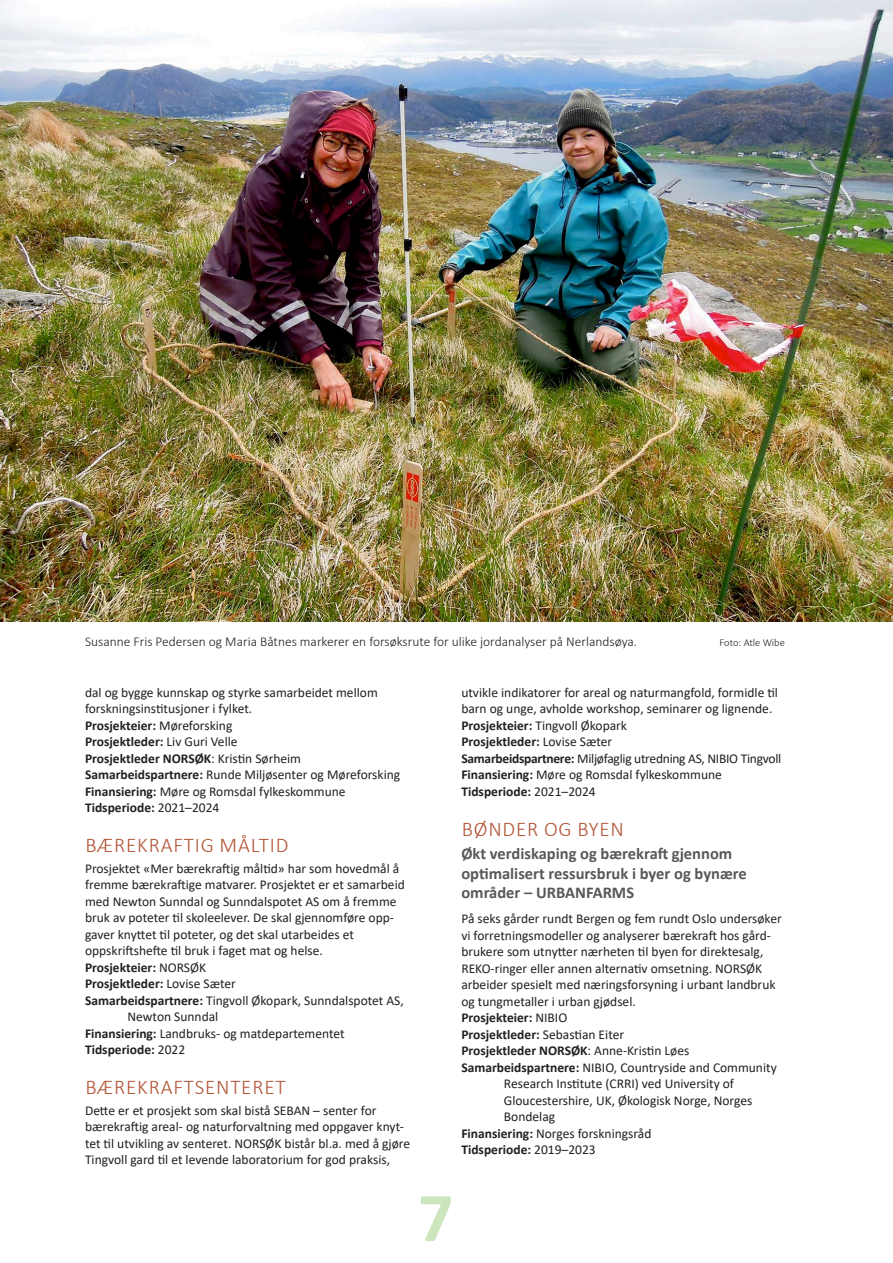
<style>
.page{position:relative;width:893px;height:1263px;background:#fff}
.page>*{position:absolute;margin:0;border:0;box-sizing:border-box;transform-origin:0 0}
.t1{font:700 70.5px "Calibri";color:#cde5bc}
.Prosjekttittel{font:300 21px "Calibri";letter-spacing:.04em;color:#b35537}
.Prosjektundertittel{font:700 16.5px/19.5px "Calibri";color:#57585a}
.Prosjekttekst{font:13.5px/16.5px "Calibri";color:#231f20}
.Prosjektopplisting{font:13.5px/16.5px "Calibri";color:#231f20}
.Prosjektopplisting-2{font:700 13.5px "Calibri";color:#231f20}
.Bilettekst{font:300 13.5px "Calibri";color:#231f20}
.Prosjektopplisting-3{font:13.5px "Calibri";letter-spacing:-.02em;color:#231f20}
.Bilettekst-2{font:300 10.5px "Calibri";color:#231f20}
.s1{font-weight:400}
.s2{font-weight:700}
</style>
<div class="page">
<img style="left:0;top:0;width:893px;height:622px">
<p class="Bilettekst" style="left:85px;top:633px;width:554px">Susanne Fris Pedersen og Maria Båtnes markerer en forsøksrute for ulike jordanalyser på Nerlandsøya.</p>
<p class="Bilettekst-2" style="left:720px;top:636px;width:67px">Foto: Atle Wibe</p>
<p class="Prosjekttekst" style="left:85px;top:684px;width:294px">dal og bygge kunnskap og styrke samarbeidet mellom forskningsinstitusjoner i fylket.</p>
<p class="Prosjektopplisting-2" style="left:85px;top:716px;width:149px">Prosjekteier: <span class="s1">Møreforsking</span></p>
<p class="Prosjektopplisting-2" style="left:85px;top:732px;width:154px">Prosjektleder: <span class="s1">Liv Guri Velle</span></p>
<p class="Prosjektopplisting-2" style="left:85px;top:749px;width:218px">Prosjektleder NORSØK<span class="s1">: Kristin Sørheim</span></p>
<p class="Prosjektopplisting" style="left:85px;top:766px;width:317px"><span class="s2">Samarbeidspartnere:</span> Runde Miljøsenter og Møreforsking</p>
<p class="Prosjektopplisting" style="left:85px;top:783px;width:262px"><span class="s2">Finansiering:</span> Møre og Romsdal fylkeskommune</p>
<p class="Prosjektopplisting-2" style="left:85px;top:798px;width:136px">Tidsperiode: <span class="s1">2021–2024</span></p>
<p class="Prosjekttittel" style="left:85px;top:832px;width:204px">BÆREKRAFTIG MÅLTID</p>
<p class="Prosjekttekst" style="left:85px;top:860px;width:321px">Prosjektet «Mer bærekraftig måltid» har som hovedmål å fremme bærekraftige matvarer. Prosjektet er et samarbeid med Newton Sunndal og Sunndalspotet AS om å fremme bruk av poteter til skoleelever. De skal gjennomføre opp&shy;gaver knyttet til poteter, og det skal utarbeides et</p>
<p class="Prosjekttekst" style="left:85px;top:942px;width:239px">oppskriftshefte til bruk i faget mat og helse.</p>
<p class="Prosjektopplisting-2" style="left:85px;top:958px;width:123px">Prosjekteier: <span class="s1">NORSØK</span></p>
<p class="Prosjektopplisting-2" style="left:85px;top:974px;width:152px">Prosjektleder: <span class="s1">Lovise Sæter</span></p>
<p class="Prosjektopplisting" style="left:128px;top:992px;width:278px;text-indent:-43px"><span class="s2">Samarbeidspartnere:</span> Tingvoll Økopark, Sunndalspotet AS,<br>Newton Sunndal</p>
<p class="Prosjektopplisting" style="left:85px;top:1025px;width:261px"><span class="s2">Finansiering:</span> Landbruks- og matdepartementet</p>
<p class="Prosjektopplisting-2" style="left:85px;top:1040px;width:102px">Tidsperiode: <span class="s1">2022</span></p>
<p class="Prosjekttittel" style="left:85px;top:1074px;width:202px">BÆREKRAFTSENTERET</p>
<p class="Prosjekttekst" style="left:85px;top:1102px;width:327px">Dette er et prosjekt som skal bistå SEBAN – senter for bærekraftig areal- og naturforvaltning med oppgaver knyt&shy;tet til utvikling av senteret. NORSØK bistår bl.a. med å gjøre Tingvoll gard til et levende laboratorium for god praksis,</p>
<p class="Prosjekttekst" style="left:461px;top:684px;width:318px">utvikle indikatorer for areal og naturmangfold, formidle til barn og unge, avholde workshop, seminarer og lignende.</p>
<p class="Prosjektopplisting" style="left:461px;top:717px;width:167px"><span class="s2">Prosjekteier:</span> Tingvoll Økopark</p>
<p class="Prosjektopplisting-2" style="left:461px;top:732px;width:152px">Prosjektleder: <span class="s1">Lovise Sæter</span></p>
<p class="Prosjektopplisting-3" style="left:461px;top:749px;width:321px"><span class="s2">Samarbeidspartnere:</span> Miljøfaglig utredning AS, NIBIO Tingvoll</p>
<p class="Prosjektopplisting" style="left:461px;top:766px;width:262px"><span class="s2">Finansiering:</span> Møre og Romsdal fylkeskommune</p>
<p class="Prosjektopplisting-2" style="left:461px;top:782px;width:136px">Tidsperiode: <span class="s1">2021–2024</span></p>
<p class="Prosjekttittel" style="left:462px;top:816px;width:164px">BØNDER OG BYEN</p>
<p class="Prosjektundertittel" style="left:461px;top:844px;width:287px">Økt verdiskaping og bærekraft gjennom optimalisert ressursbruk i byer og bynære områder – URBANFARMS</p>
<p class="Prosjekttekst" style="left:461px;top:910px;width:322px">På seks gårder rundt Bergen og fem rundt Oslo undersøker vi forretningsmodeller og analyserer bærekraft hos gård&shy;brukere som utnytter nærheten til byen for direktesalg, REKO-ringer eller annen alternativ omsetning. NORSØK arbeider spesielt med næringsforsyning i urbant landbruk og tungmetaller i urban gjødsel.</p>
<p class="Prosjektopplisting-2" style="left:461px;top:1008px;width:107px">Prosjekteier: <span class="s1">NIBIO</span></p>
<p class="Prosjektopplisting-2" style="left:461px;top:1025px;width:164px">Prosjektleder: <span class="s1">Sebastian Eiter</span></p>
<p class="Prosjektopplisting-2" style="left:461px;top:1041px;width:229px">Prosjektleder NORSØK<span class="s1">: Anne-Kristin Løes</span></p>
<p class="Prosjektopplisting" style="left:504px;top:1059px;width:274px;text-indent:-43px"><span class="s2">Samarbeidspartnere:</span> NIBIO, Countryside and Community Research Institute (CRRI) ved University of Gloucestershire, UK, Økologisk Norge, Norges Bondelag</p>
<p class="Prosjektopplisting" style="left:461px;top:1125px;width:192px"><span class="s2">Finansiering:</span> Norges forskningsråd</p>
<p class="Prosjektopplisting-2" style="left:461px;top:1140px;width:136px">Tidsperiode: <span class="s1">2019–2023</span></p>
<p class="t1" style="left:418px;top:1168px;width:37px">7</p>
</div>
